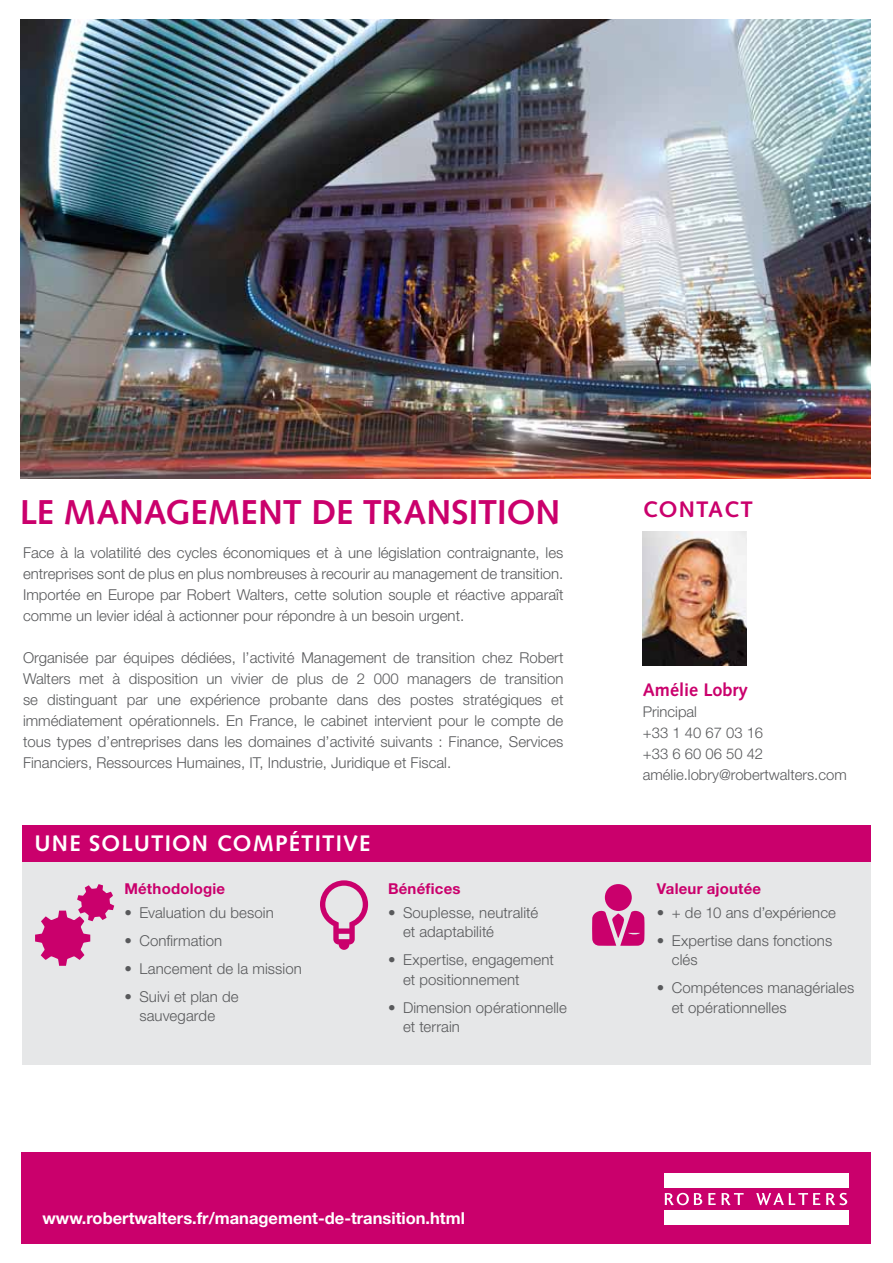
<style>
.page{position:relative;width:893px;height:1263px;background:#fff}
.page>*{position:absolute;margin:0;border:0;box-sizing:border-box;transform-origin:0 0}
.t1{font:700 34.5px "Syntax";letter-spacing:-.005em;color:#ca006c}
.t2{font:700 22.5px "Syntax";letter-spacing:.05em;color:#fff}
.t3{font:700 22.5px "Syntax";letter-spacing:.05em;color:#ca006c}
.t4{font:700 18.15px "Syntax";color:#ca006c}
.t5{font:700 16.5px "Helvetica Neue";color:#fff}
.t6{font:300 15px/21px "Helvetica Neue";letter-spacing:.005em;color:#58595b}
.t7{font:700 15px "Helvetica Neue";letter-spacing:.015em;color:#ca006c}
.t8{font:300 14.85px/21px "Helvetica Neue";color:#58595b}
</style>
<div class="page">
<img style="left:21px;top:19px;width:850px;height:459px">
<div style="left:21px;top:1152px;width:850px;height:92px;background:#ca006c"></div>
<svg style="left:665px;top:1193px;width:37px;height:12px"></svg>
<svg style="left:708px;top:1193px;width:8px;height:12px"></svg>
<svg style="left:722px;top:1193px;width:22px;height:12px"></svg>
<svg style="left:756px;top:1193px;width:64px;height:12px"></svg>
<svg style="left:826px;top:1193px;width:21px;height:12px"></svg>
<div style="left:664px;top:1174px;width:184px;height:14px;background:#fff"></div>
<div style="left:664px;top:1210px;width:184px;height:14px;background:#fff"></div>
<img style="left:643px;top:531px;width:104px;height:134px">
<div style="left:22px;top:838px;width:849px;height:226px;background:#e6e7e8"></div>
<svg style="left:35px;top:884px;width:79px;height:82px"></svg>
<svg style="left:320px;top:880px;width:48px;height:70px"></svg>
<div style="left:605px;top:884px;width:27px;height:27px;background:#ca006c;border-radius:50%"></div>
<svg style="left:592px;top:909px;width:53px;height:37px"></svg>
<div style="left:22px;top:825px;width:849px;height:36px;background:#ca006c"></div>
<h1 class="t1" style="left:20px;top:492px;width:542px">LE MANAGEMENT DE TRANSITION</h1>
<p class="t6" style="left:23px;top:542px;width:542px;text-align:justify">Face à la volatilité des cycles économiques et à une législation contraignante, les entreprises sont de plus en plus nombreuses à recourir au management de transition.<br>Importée en Europe par Robert Walters, cette solution souple et réactive apparaît comme un levier idéal à actionner pour répondre à un besoin urgent.</p>
<p class="t6" style="left:23px;top:647px;width:542px;text-align:justify">Organisée par équipes dédiées, l’activité Management de transition chez Robert Walters met à disposition un vivier de plus de 2 000 managers de transition se distinguant par une expérience probante dans des postes stratégiques et immédiatement opérationnels. En France, le cabinet intervient pour le compte de tous types d’entreprises dans les domaines d’activité suivants : Finance, Services Financiers, Ressources Humaines, IT, Industrie, Juridique et Fiscal.</p>
<h2 class="t2" style="left:35px;top:830px;width:337px">UNE SOLUTION COMPÉTITIVE</h2>
<p class="t7" style="left:124px;top:879px;width:102px">Méthodologie</p>
<p class="t6" style="left:124px;top:902px;width:151px">• Evaluation du besoin</p>
<p class="t6" style="left:124px;top:930px;width:99px">• Confirmation</p>
<p class="t6" style="left:124px;top:958px;width:179px">• Lancement de la mission</p>
<p class="t6" style="left:124px;top:986px;width:116px;line-height:19.5px;text-align:center">• Suivi et plan de sauvegarde</p>
<p class="t7" style="left:388px;top:879px;width:74px">Bénéfices</p>
<p class="t6" style="left:403px;top:902px;width:137px;line-height:19.5px;text-indent:-15px">• Souplesse, neutralité et adaptabilité</p>
<p class="t6" style="left:403px;top:950px;width:152px;line-height:19.5px;text-indent:-15px">• Expertise, engagement et positionnement</p>
<p class="t6" style="left:403px;top:997px;width:165px;line-height:19.5px;text-indent:-15px">• Dimension opérationnelle et terrain</p>
<p class="t5" style="left:43px;top:1208px;width:424px">www.robertwalters.fr/management-de-transition.html</p>
<h2 class="t3" style="left:643px;top:496px;width:112px">CONTACT</h2>
<p class="t4" style="left:643px;top:679px;width:106px">Amélie Lobry</p>
<p class="t8" style="left:643px;top:700px;width:205px">Principal<br>+33 1 40 67 03 16<br>+33 6 60 06 50 42 amélie.lobry@robertwalters.com</p>
<p class="t7" style="left:657px;top:879px;width:106px">Valeur ajoutée</p>
<p class="t6" style="left:657px;top:902px;width:181px">• + de 10 ans d’expérience</p>
<p class="t6" style="left:672px;top:930px;width:162px;line-height:19.5px;text-indent:-15px">• Expertise dans fonctions clés</p>
<p class="t6" style="left:672px;top:978px;width:184px;line-height:19.5px;text-indent:-15px">• Compétences managériales et opérationnelles</p>
</div>
